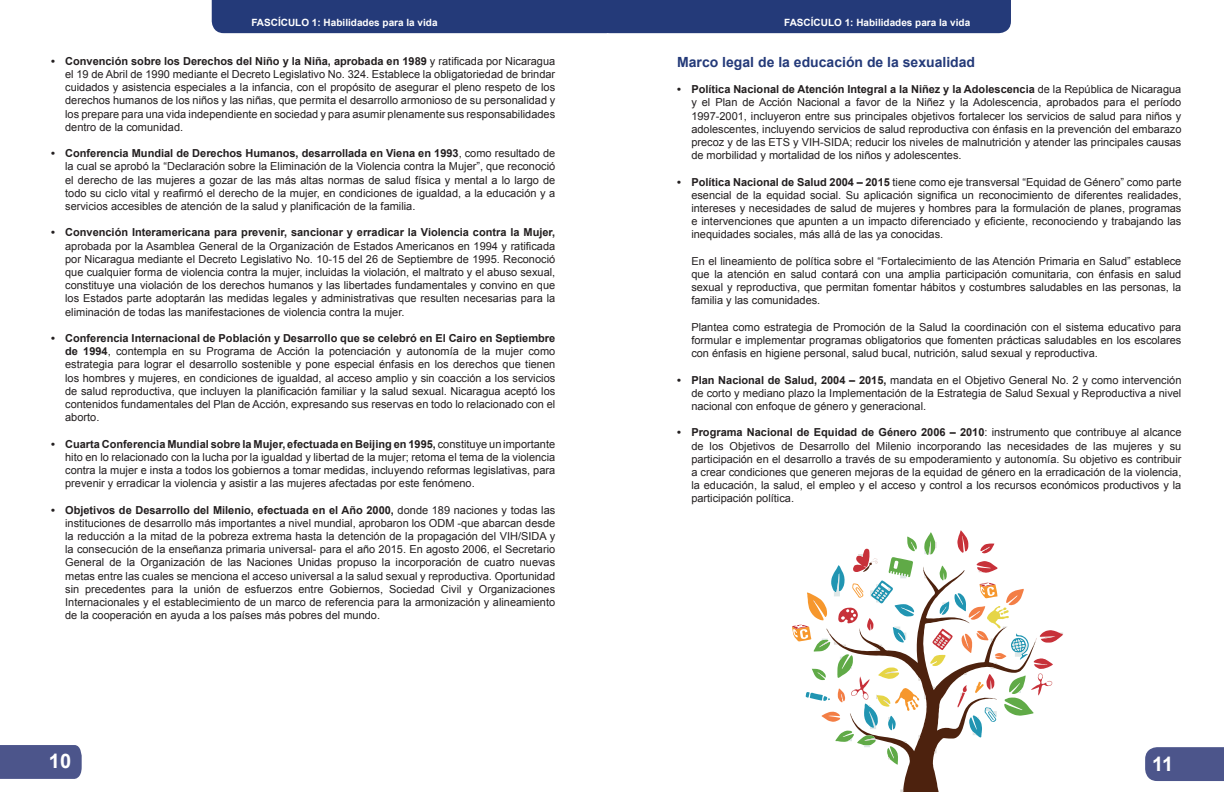
<style>
.page{position:relative;width:1224px;height:792px;background:#fff}
.page>*{position:absolute;margin:0;border:0;box-sizing:border-box;transform-origin:0 0}
.t1{font:700 20px "Arial";color:#fff}
.t2{font:700 14px "Arial";color:#243a79}
.t3{font:11px/13.2px "Arial";color:#231f20;text-align:justify}
.t4{font:700 11px "Arial";color:#231f20}
.t5{font:700 10px "Arial";color:#fff}
.s1{font-weight:700}
</style>
<div class="page">
<div style="left:1145px;top:747px;width:79px;height:34px;background:#4c558b"></div>
<div style="left:0;top:745px;width:82px;height:34px;background:#4c558b"></div>
<div style="left:212px;top:0;width:799px;height:33px;background:#243a79"></div>
<svg style="left:903px;top:765px;width:36px;height:27px"></svg>
<svg style="left:900px;top:787px;width:4px;height:5px"></svg>
<svg style="left:792px;top:530px;width:271px;height:235px"></svg>
<p class="t5" style="left:251px;top:15px;width:188px">FASCÍCULO 1: Habilidades para la vida</p>
<p class="t5" style="left:784px;top:15px;width:188px">FASCÍCULO 1: Habilidades para la vida</p>
<p class="t3" style="left:65px;top:54px;width:492px;text-indent:-14px"><span class="s1">• Convención sobre los Derechos del Niño y la Niña, aprobada en 1989</span> y ratificada por Nicaragua el 19 de Abril de 1990 mediante el Decreto Legislativo No. 324. Establece la obligatoriedad de brindar cuidados y asistencia especiales a la infancia, con el propósito de asegurar el pleno respeto de los derechos humanos de los niños y las niñas, que permita el desarrollo armonioso de su personalidad y los prepare para una vida independiente en sociedad y para asumir plenamente sus responsabilidades dentro de la comunidad.</p>
<p class="t3" style="left:65px;top:147px;width:492px;text-indent:-14px"><span class="s1">• Conferencia Mundial de Derechos Humanos, desarrollada en Viena en 1993</span>, como resultado de la cual se aprobó la “Declaración sobre la Eliminación de la Violencia contra la Mujer”, que reconoció el derecho de las mujeres a gozar de las más altas normas de salud física y mental a lo largo de todo su ciclo vital y reafirmó el derecho de la mujer, en condiciones de igualdad, a la educación y a servicios accesibles de atención de la salud y planificación de la familia.</p>
<p class="t4" style="left:51px;top:225px;width:506px">• Convención Interamericana para prevenir, sancionar y erradicar la Violencia contra la Mujer,</p>
<p class="t3" style="left:65px;top:239px;width:492px">aprobada por la Asamblea General de la Organización de Estados Americanos en 1994 y ratificada por Nicaragua mediante el Decreto Legislativo No. 10-15 del 26 de Septiembre de 1995. Reconoció que cualquier forma de violencia contra la mujer, incluidas la violación, el maltrato y el abuso sexual, constituye una violación de los derechos humanos y las libertades fundamentales y convino en que los Estados parte adoptarán las medidas legales y administrativas que resulten necesarias para la eliminación de todas las manifestaciones de violencia contra la mujer.</p>
<p class="t3" style="left:65px;top:332px;width:492px;text-indent:-14px"><span class="s1">• Conferencia Internacional de Población y Desarrollo que se celebró en El Cairo en Septiembre de 1994</span>, contempla en su Programa de Acción la potenciación y autonomía de la mujer como estrategia para lograr el desarrollo sostenible y pone especial énfasis en los derechos que tienen los hombres y mujeres, en condiciones de igualdad, al acceso amplio y sin coacción a los servicios de salud reproductiva, que incluyen la planificación familiar y la salud sexual. Nicaragua aceptó los contenidos fundamentales del Plan de Acción, expresando sus reservas en todo lo relacionado con el aborto.</p>
<p class="t3" style="left:65px;top:437px;width:492px;text-indent:-14px"><span class="s1">• Cuarta Conferencia Mundial sobre la Mujer, efectuada en Beijing en 1995,</span> constituye un importante hito en lo relacionado con la lucha por la igualdad y libertad de la mujer; retoma el tema de la violencia contra la mujer e insta a todos los gobiernos a tomar medidas, incluyendo reformas legislativas, para prevenir y erradicar la violencia y asistir a las mujeres afectadas por este fenómeno.</p>
<p class="t3" style="left:65px;top:503px;width:492px;text-indent:-14px"><span class="s1">• Objetivos de Desarrollo del Milenio, efectuada en el Año 2000,</span> donde 189 naciones y todas las instituciones de desarrollo más importantes a nivel mundial, aprobaron los ODM -que abarcan desde la reducción a la mitad de la pobreza extrema hasta la detención de la propagación del VIH/SIDA y la consecución de la enseñanza primaria universal- para el año 2015. En agosto 2006, el Secretario General de la Organización de las Naciones Unidas propuso la incorporación de cuatro nuevas metas entre las cuales se menciona el acceso universal a la salud sexual y reproductiva. Oportunidad sin precedentes para la unión de esfuerzos entre Gobiernos, Sociedad Civil y Organizaciones Internacionales y el establecimiento de un marco de referencia para la armonización y alineamiento de la cooperación en ayuda a los países más pobres del mundo.</p>
<p class="t2" style="left:677px;top:53px;width:300px">Marco legal de la educación de la sexualidad</p>
<p class="t3" style="left:691px;top:83px;width:492px;text-indent:-14px"><span class="s1">• Política Nacional de Atención Integral a la Niñez y la Adolescencia</span> de la República de Nicaragua y el Plan de Acción Nacional a favor de la Niñez y la Adolescencia, aprobados para el período 1997-2001, incluyeron entre sus principales objetivos fortalecer los servicios de salud para niños y adolescentes, incluyendo servicios de salud reproductiva con énfasis en la prevención del embarazo precoz y de las ETS y VIH-SIDA; reducir los niveles de malnutrición y atender las principales causas de morbilidad y mortalidad de los niños y adolescentes.</p>
<p class="t3" style="left:691px;top:175px;width:492px;text-indent:-14px"><span class="s1">• Política Nacional de Salud 2004 – 2015</span> tiene como eje transversal “Equidad de Género” como parte esencial de la equidad social. Su aplicación significa un reconocimiento de diferentes realidades, intereses y necesidades de salud de mujeres y hombres para la formulación de planes, programas e intervenciones que apunten a un impacto diferenciado y eficiente, reconociendo y trabajando las inequidades sociales, más allá de las ya conocidas.</p>
<p class="t3" style="left:691px;top:255px;width:492px">En el lineamiento de política sobre el “Fortalecimiento de las Atención Primaria en Salud” establece que la atención en salud contará con una amplia participación comunitaria, con énfasis en salud sexual y reproductiva, que permitan fomentar hábitos y costumbres saludables en las personas, la familia y las comunidades.</p>
<p class="t3" style="left:691px;top:321px;width:492px">Plantea como estrategia de Promoción de la Salud la coordinación con el sistema educativo para formular e implementar programas obligatorios que fomenten prácticas saludables en los escolares con énfasis en higiene personal, salud bucal, nutrición, salud sexual y reproductiva.</p>
<p class="t3" style="left:691px;top:373px;width:492px;text-indent:-14px"><span class="s1">• Plan Nacional de Salud, 2004 – 2015,</span> mandata en el Objetivo General No. 2 y como intervención de corto y mediano plazo la Implementación de la Estrategia de Salud Sexual y Reproductiva a nivel nacional con enfoque de género y generacional.</p>
<p class="t3" style="left:691px;top:426px;width:492px;text-indent:-14px"><span class="s1">• Programa Nacional de Equidad de Género 2006 – 2010</span>: instrumento que contribuye al alcance de los Objetivos de Desarrollo del Milenio incorporando las necesidades de las mujeres y su participación en el desarrollo a través de su empoderamiento y autonomía. Su objetivo es contribuir a crear condiciones que generen mejoras de la equidad de género en la erradicación de la violencia, la educación, la salud, el empleo y el acceso y control a los recursos económicos productivos y la participación política.</p>
<h1 class="t1" style="left:49px;top:748px;width:24px">10</h1>
<h1 class="t1" style="left:1152px;top:750px;width:23px">11</h1>
</div>
